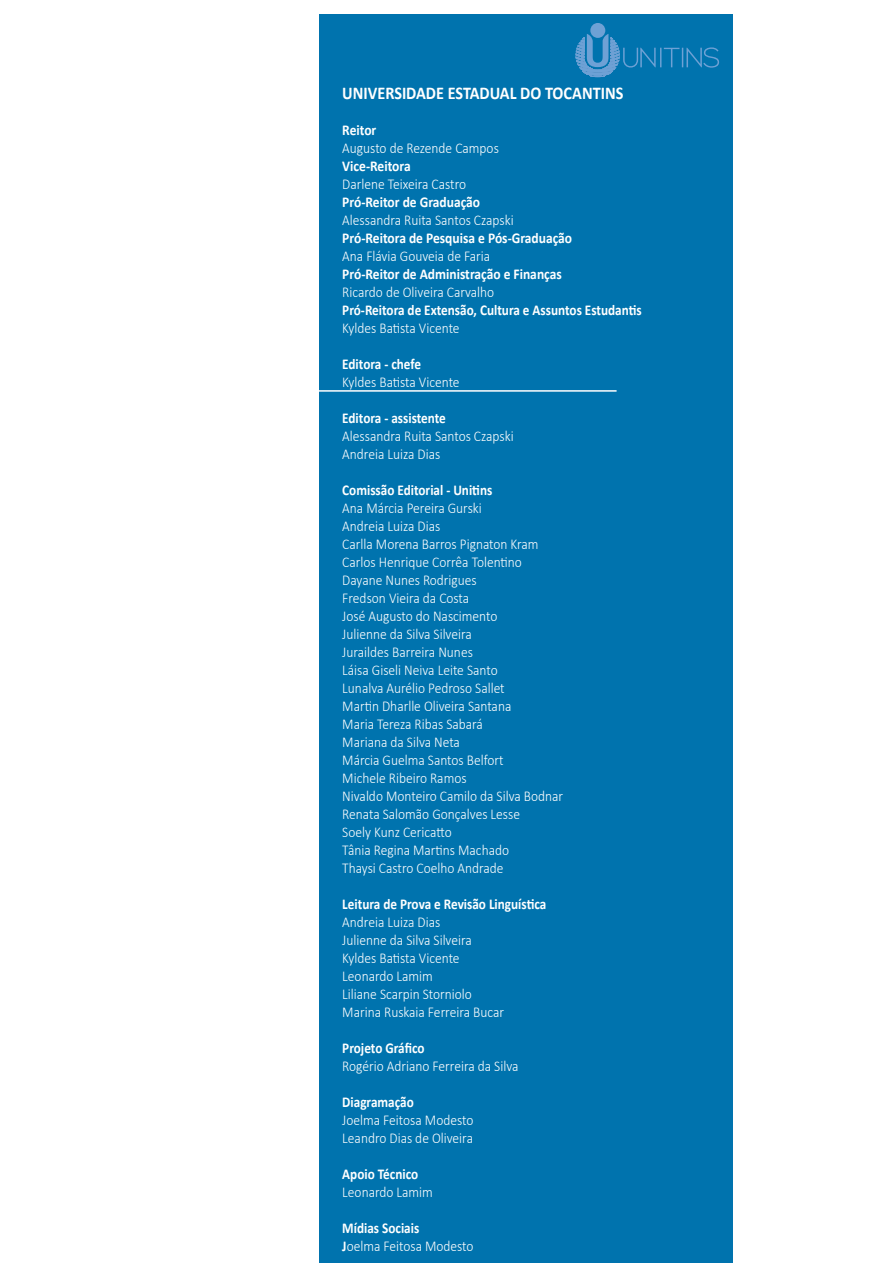
<style>
.page{position:relative;width:893px;height:1263px;background:#fff}
.page>*{position:absolute;margin:0;border:0;box-sizing:border-box;transform-origin:0 0}
.t1{font:700 18px "Calibri";color:#fff;scale:.9 1}
.t2{font:300 15px/18px "Calibri";color:#fff;scale:.9 1}
.t3{font:700 15px/18px "Calibri";color:#fff;scale:.88 1}
.t4{font:700 15px "Calibri";color:#fff;scale:.9 1}
.s1{font-weight:700}
.s2{font-weight:300}
</style>
<div class="page">
<div style="left:319px;top:15px;width:413px;height:1248px;background:#0073ae"></div>
<div style="left:590px;top:23px;width:15px;height:15px;background:#6ea1d5;border-radius:50%"></div>
<svg style="left:575px;top:34px;width:144px;height:43px"></svg>
<hr style="left:315px;top:390px;width:302px;height:2px;background:#fff">
<p class="t1" style="left:342px;top:80px;width:314px">UNIVERSIDADE ESTADUAL DO TOCANTINS</p>
<p class="t4" style="left:342px;top:119px;width:39px">Reitor</p>
<p class="t2" style="left:342px;top:138px;width:175px">Augusto de Rezende Campos</p>
<p class="t4" style="left:342px;top:155px;width:77px">Vice-Reitora</p>
<p class="t2" style="left:342px;top:174px;width:139px">Darlene Teixeira Castro</p>
<p class="t4" style="left:342px;top:191px;width:155px">Pró-Reitor de Graduação</p>
<p class="t2" style="left:342px;top:210px;width:192px">Alessandra Ruita Santos Czapski</p>
<p class="t4" style="left:342px;top:227px;width:257px">Pró-Reitora de Pesquisa e Pós-Graduação</p>
<p class="t2" style="left:342px;top:246px;width:166px">Ana Flávia Gouveia de Faria</p>
<p class="t4" style="left:342px;top:263px;width:245px">Pró-Reitor de Administração e Finanças</p>
<p class="t2" style="left:342px;top:282px;width:170px">Ricardo de Oliveira Carvalho</p>
<p class="t3" style="left:342px;top:300px;width:342px">Pró-Reitora de Extensão, Cultura e Assuntos Estudantis</p>
<p class="t2" style="left:342px;top:318px;width:132px">Kyldes Batista Vicente</p>
<p class="t2" style="left:342px;top:354px;width:132px"><span class="s1">Editora - chefe<br></span>Kyldes Batista Vicente</p>
<p class="t2" style="left:342px;top:408px;width:192px"><span class="s1">Editora - assistente<br></span>Alessandra Ruita Santos Czapski</p>
<p class="t2" style="left:342px;top:444px;width:110px">Andreia Luiza Dias</p>
<p class="t3" style="left:342px;top:480px;width:172px">Comissão Editorial - Unitins<br><span class="s2">Ana Márcia Pereira Gurski</span></p>
<p class="t2" style="left:342px;top:516px;width:110px">Andreia Luiza Dias</p>
<p class="t2" style="left:342px;top:534px;width:220px">Carlla Morena Barros Pignaton Kram</p>
<p class="t2" style="left:342px;top:552px;width:201px">Carlos Henrique Corrêa Tolentino</p>
<p class="t2" style="left:342px;top:570px;width:151px">Dayane Nunes Rodrigues</p>
<p class="t2" style="left:342px;top:588px;width:143px">Fredson Vieira da Costa</p>
<p class="t2" style="left:342px;top:606px;width:174px">José Augusto do Nascimento</p>
<p class="t2" style="left:342px;top:624px;width:145px">Julienne da Silva Silveira</p>
<p class="t2" style="left:342px;top:642px;width:147px">Juraildes Barreira Nunes</p>
<p class="t2" style="left:342px;top:660px;width:174px">Láisa Giseli Neiva Leite Santo</p>
<p class="t2" style="left:342px;top:678px;width:182px">Lunalva Aurélio Pedroso Sallet</p>
<p class="t2" style="left:342px;top:696px;width:189px">Martin Dharlle Oliveira Santana</p>
<p class="t2" style="left:342px;top:714px;width:158px">Maria Tereza Ribas Sabará</p>
<p class="t2" style="left:342px;top:732px;width:132px">Mariana da Silva Neta</p>
<p class="t2" style="left:342px;top:750px;width:181px">Márcia Guelma Santos Belfort</p>
<p class="t2" style="left:342px;top:768px;width:140px">Michele Ribeiro Ramos</p>
<p class="t2" style="left:342px;top:786px;width:247px">Nivaldo Monteiro Camilo da Silva Bodnar</p>
<p class="t2" style="left:342px;top:804px;width:199px">Renata Salomão Gonçalves Lesse</p>
<p class="t2" style="left:342px;top:822px;width:123px">Soely Kunz Cericatto</p>
<p class="t2" style="left:342px;top:840px;width:187px">Tânia Regina Martins Machado</p>
<p class="t2" style="left:342px;top:858px;width:181px">Thaysi Castro Coelho Andrade</p>
<p class="t3" style="left:342px;top:894px;width:233px">Leitura de Prova e Revisão Linguística<br><span class="s2">Andreia Luiza Dias</span></p>
<p class="t2" style="left:342px;top:930px;width:145px">Julienne da Silva Silveira</p>
<p class="t2" style="left:342px;top:948px;width:132px">Kyldes Batista Vicente</p>
<p class="t2" style="left:342px;top:966px;width:102px">Leonardo Lamim</p>
<p class="t2" style="left:342px;top:984px;width:146px">Liliane Scarpin Storniolo</p>
<p class="t2" style="left:342px;top:1002px;width:181px">Marina Ruskaia Ferreira Bucar</p>
<p class="t2" style="left:342px;top:1038px;width:197px"><span class="s1">Projeto Gráfico<br></span>Rogério Adriano Ferreira da Silva</p>
<p class="t3" style="left:342px;top:1092px;width:83px">Diagramação</p>
<p class="t2" style="left:342px;top:1110px;width:147px">Joelma Feitosa Modesto</p>
<p class="t2" style="left:342px;top:1128px;width:147px">Leandro Dias de Oliveira</p>
<p class="t2" style="left:342px;top:1164px;width:102px"><span class="s1">Apoio Técnico<br></span>Leonardo Lamim</p>
<p class="t3" style="left:342px;top:1218px;width:89px">Mídias Sociais</p>
<p class="t2" style="left:342px;top:1236px;width:147px"><span class="s1">J</span>oelma Feitosa Modesto</p>
</div>
